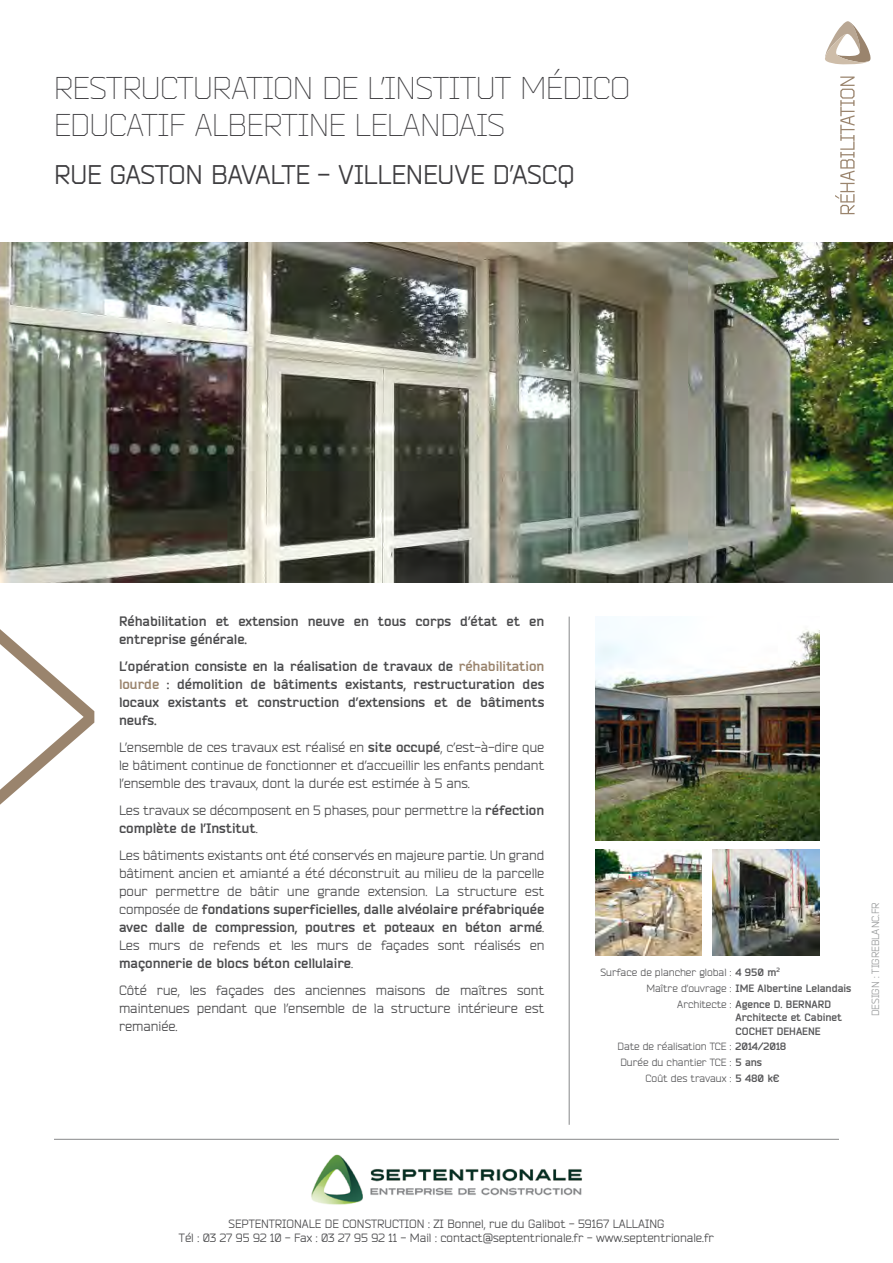
<style>
.page{position:relative;width:893px;height:1263px;background:#fff}
.page>*{position:absolute;margin:0;border:0;box-sizing:border-box;transform-origin:0 0}
.t1{font:300 31.5px/37.5px "Bender";color:#3e3d40}
.t2{font:27px "Bender";color:#3e3d40}
.t3{font:13.5px/18px "Bender";color:#4b4b4d;text-align:justify}
.t4{font:700 13.5px/18px "Bender";color:#4b4b4d}
.t5{font:12px/13.5px "Bender";color:#4b4b4d;text-align:center}
.t6{font:10.5px/15.9px "Bender";color:#58585a}
.t7{font:700 10.5px/13.5px "Bender";color:#58585a}
.t8{font:10.5px "Bender";color:#9c9e9f}
.s1{color:#9a846d}
.s2{font-weight:700}
.s3{font-weight:400}
</style>
<div class="page">
<svg style="left:0;top:629px;width:94px;height:176px"></svg>
<img style="left:0;top:242px;width:893px;height:341px">
<img style="left:595px;top:622px;width:224px;height:218px">
<img style="left:595px;top:850px;width:107px;height:105px">
<img style="left:713px;top:850px;width:106px;height:105px">
<hr style="left:569px;top:617px;width:1px;height:508px;background:#87888a">
<hr style="left:54px;top:1139px;width:785px;height:1px;background:#87888a">
<img style="left:311px;top:1154px;width:271px;height:51px">
<svg style="left:835px;top:77px;width:20px;height:137px"></svg>
<svg style="left:825px;top:21px;width:46px;height:43px"></svg>
<h1 class="t1" style="left:54px;top:70px;width:577px">RESTRUCTURATION DE L’INSTITUT MÉDICO<br>EDUCATIF ALBERTINE LELANDAIS</h1>
<h2 class="t2" style="left:54px;top:159px;width:522px">RUE GASTON BAVALTE - VILLENEUVE D’ASCQ</h2>
<p class="t4" style="left:119px;top:613px;width:427px">Réhabilitation et extension neuve en tous corps d’état et en entreprise générale.</p>
<p class="t4" style="left:119px;top:658px;width:427px;text-align:justify">L’opération consiste en la réalisation de travaux de <span class="s1">réhabilitation lourde</span> : démolition de bâtiments existants, restructuration des locaux existants et construction d’extensions et de bâtiments neufs.</p>
<p class="t3" style="left:119px;top:739px;width:427px">L’ensemble de ces travaux est réalisé en <span class="s2">site occupé</span>, c’est-à-dire que le bâtiment continue de fonctionner et d’accueillir les enfants pendant l’ensemble des travaux, dont la durée est estimée à 5 ans.</p>
<p class="t3" style="left:119px;top:802px;width:427px">Les travaux se décomposent en 5 phases, pour permettre la <span class="s2">réfection complète de l’Institut</span>.</p>
<p class="t3" style="left:119px;top:847px;width:427px">Les bâtiments existants ont été conservés en majeure partie. Un grand bâtiment ancien et amianté a été déconstruit au milieu de la parcelle pour permettre de bâtir une grande extension. La structure est composée de <span class="s2">fondations superficielles, dalle alvéolaire préfabriquée avec dalle de compression, poutres et poteaux en béton armé</span>.<br>Les murs de refends et les murs de façades sont réalisés en <span class="s2">maçonnerie de blocs béton cellulaire</span>.</p>
<p class="t3" style="left:119px;top:982px;width:427px">Côté rue, les façades des anciennes maisons de maîtres sont maintenues pendant que l’ensemble de la structure intérieure est remaniée.</p>
<p class="t6" style="left:600px;top:964px;width:181px">Surface de plancher global : <span class="s2">4 950 m</span><sup>2</sup></p>
<p class="t7" style="left:646px;top:981px;width:207px"><span class="s3">Maître d’ouvrage :</span> IME Albertine Lelandais</p>
<p class="t7" style="left:677px;top:997px;width:155px"><span class="s3">Architecte :</span> Agence D. BERNARD</p>
<p class="t7" style="left:735px;top:1011px;width:108px">Architecte et Cabinet<br>COCHET DEHAENE</p>
<p class="t6" style="left:618px;top:1039px;width:170px">Date de réalisation TCE : <span class="s2">2014/2018<br></span>Durée du chantier TCE : <span class="s2">5 ans</span></p>
<p class="t6" style="left:645px;top:1071px;width:135px">Coût des travaux : <span class="s2">5 480 k€</span></p>
<p class="t8" style="left:869px;top:1016px;width:115px;rotate:-90deg">DESIGN : TIGREBLANC.FR</p>
<p class="t5" style="left:179px;top:1217px;width:536px">SEPTENTRIONALE DE CONSTRUCTION : ZI Bonnel, rue du Galibot - 59167 LALLAING<br>Tél : 03 27 95 92 10 - Fax : 03 27 95 92 11 - Mail : contact@septentrionale.fr - www.septentrionale.fr</p>
</div>
